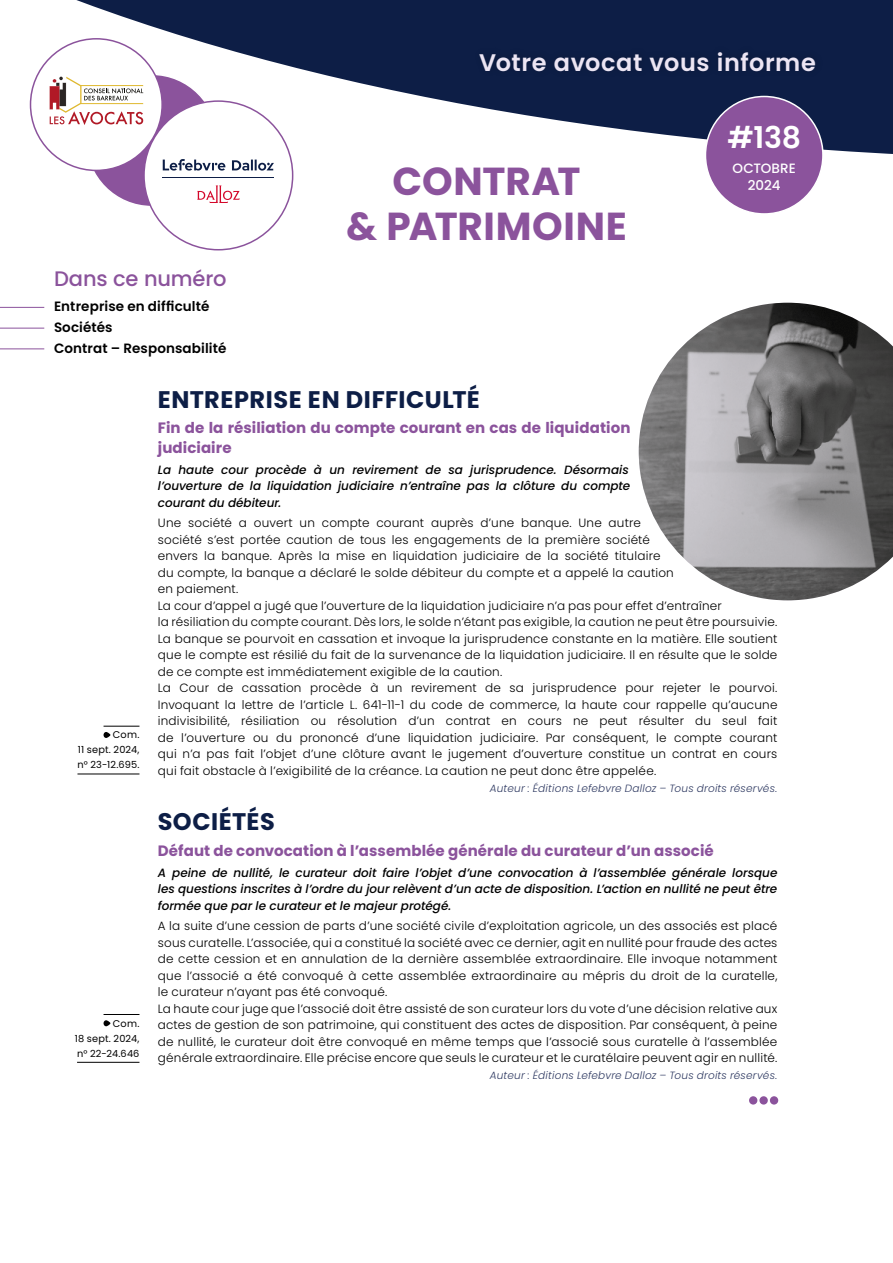
<style>
.page{position:relative;width:893px;height:1263px;background:#fff}
.page>*{position:absolute;margin:0;border:0;box-sizing:border-box;transform-origin:0 0}
.t1{font:700 39px/45px "Poppins";letter-spacing:.01em;color:#8b539c;text-align:center}
.t2{font:600 30px "Poppins";color:#fff}
.t3{font:700 24px "Poppins";letter-spacing:.02em;color:#0d1e46}
.t4{font:600 24px "Poppins";letter-spacing:.025em;color:#ece5f3}
.t5{font:500 21px "Poppins";letter-spacing:-.01em;color:#8b539c}
.t6{font:700 15px/19.5px "Poppins";letter-spacing:.005em;color:#8b539c}
.t7{font:600 13.5px/20.7px "Poppins";letter-spacing:.01em;color:#000}
.t8{font:500 13.5px/16.5px "Poppins";color:#fff;text-align:center}
.t9{font:300 12px/16.5px "Poppins";letter-spacing:.015em;color:#000}
.t10{font:italic 500 12px/16.5px "Poppins";color:#000}
.t11{font:italic 300 10.5px "Poppins";letter-spacing:.02em;color:#2f3a62}
.t12{font:9.75px/15px "Poppins";letter-spacing:.015em;color:#000;text-align:justify}
</style>
<div class="page">
<svg style="left:29px;top:0;width:864px;height:160px;fill:#0d1e46"></svg>
<div style="left:472px;top:43px;width:352px;height:36px;background:#0c1d44"></div>
<div style="left:705px;top:96px;width:118px;height:118px;background:#8b539c;border-radius:50%"></div>
<div style="left:705px;top:96px;width:119px;height:119px;border:2px solid #fff;border-radius:50%"></div>
<div style="left:749px;top:1096px;width:8px;height:8px;background:#8b539c;border-radius:50%"></div>
<div style="left:759px;top:1096px;width:9px;height:8px;background:#8b539c;border-radius:50%"></div>
<div style="left:770px;top:1096px;width:8px;height:8px;background:#8b539c;border-radius:50%"></div>
<hr style="left:0;top:307px;width:44px;height:1px;background:#8b539c">
<hr style="left:0;top:328px;width:44px;height:1px;background:#8b539c">
<hr style="left:0;top:349px;width:44px;height:1px;background:#8b539c">
<hr style="left:104px;top:726px;width:35px;height:1px;background:#000">
<hr style="left:77px;top:774px;width:62px;height:1px;background:#000">
<svg style="left:104px;top:732px;width:6px;height:6px"></svg>
<hr style="left:104px;top:1014px;width:35px;height:1px;background:#000">
<hr style="left:77px;top:1062px;width:62px;height:1px;background:#000">
<svg style="left:104px;top:1020px;width:6px;height:6px"></svg>
<div style="left:86px;top:74px;width:132px;height:133px;background:#8b539c;border-radius:50%"></div>
<div style="left:144px;top:101px;width:149px;height:149px;background:#fff;border-radius:50%"></div>
<svg style="left:197px;top:185px;width:43px;height:18px"></svg>
<svg style="left:163px;top:159px;width:111px;height:12px"></svg>
<hr style="left:163px;top:178px;width:111px;height:1px;background:#0d1e46">
<div style="left:31px;top:39px;width:131px;height:131px;background:#fff;border-radius:50%"></div>
<svg style="left:49px;top:77px;width:94px;height:48px"></svg>
<img style="left:639px;top:303px;width:254px;height:297px">
<h3 class="t4" style="left:479px;top:48px;width:338px">Votre avocat vous informe</h3>
<h3 class="t5" style="left:54px;top:267px;width:174px">Dans ce numéro</h3>
<p class="t7" style="left:54px;top:296px;width:174px">Entreprise en difficulté<br>Sociétés<br>Contrat – Responsabilité</p>
<h1 class="t1" style="left:346px;top:159px;width:282px">CONTRAT<br>&amp; PATRIMOINE</h1>
<h2 class="t2" style="left:727px;top:121px;width:75px">#138</h2>
<p class="t8" style="left:733px;top:160px;width:65px">OCTOBRE<br>2024</p>
<p class="t12" style="left:77px;top:727px;width:63px;text-indent:35px">Com.<br>11 sept. 2024, n° 23-12.695.</p>
<p class="t12" style="left:75px;top:1016px;width:66px;text-indent:38px">Com.<br>18 sept. 2024, n° 22-24.646</p>
<h3 class="t3" style="left:158px;top:385px;width:323px">ENTREPRISE EN DIFFICULTÉ</h3>
<p class="t6" style="left:158px;top:418px;width:474px">Fin de la résiliation du compte courant en cas de liquidation judiciaire</p>
<p class="t10" style="left:158px;top:461px;width:474px">La haute cour procède à un revirement de sa jurisprudence. Désormais l’ouverture de la liquidation judiciaire n’entraîne pas la clôture du compte courant du débiteur.</p>
<p class="t9" style="left:158px;top:515px;width:621px">Une société a ouvert un compte courant auprès d’une banque. Une autre<br>société s’est portée caution de tous les engagements de la première société<br>envers la banque. Après la mise en liquidation judiciaire de la société titulaire<br>du compte, la banque a déclaré le solde débiteur du compte et a appelé la caution<br>en paiement.<br>La cour d’appel a jugé que l’ouverture de la liquidation judiciaire n’a pas pour effet d’entraîner<br>la résiliation du compte courant. Dès lors, le solde n’étant pas exigible, la caution ne peut être poursuivie.<br>La banque se pourvoit en cassation et invoque la jurisprudence constante en la matière. Elle soutient que le compte est résilié du fait de la survenance de la liquidation judiciaire. Il en résulte que le solde de ce compte est immédiatement exigible de la caution.<br>La Cour de cassation procède à un revirement de sa jurisprudence pour rejeter le pourvoi.<br>Invoquant la lettre de l’article L. 641-11-1 du code de commerce, la haute cour rappelle qu’aucune indivisibilité, résiliation ou résolution d’un contrat en cours ne peut résulter du seul fait de l’ouverture ou du prononcé d’une liquidation judiciaire. Par conséquent, le compte courant qui n’a pas fait l’objet d’une clôture avant le jugement d’ouverture constitue un contrat en cours qui fait obstacle à l’exigibilité de la créance. La caution ne peut donc être appelée.</p>
<p class="t11" style="left:490px;top:782px;width:289px">Auteur : Éditions Lefebvre Dalloz – Tous droits réservés.</p>
<h3 class="t3" style="left:158px;top:808px;width:118px">SOCIÉTÉS</h3>
<p class="t6" style="left:158px;top:841px;width:557px">Défaut de convocation à l’assemblée générale du curateur d’un associé</p>
<p class="t10" style="left:158px;top:864px;width:621px;text-align:justify">A peine de nullité, le curateur doit faire l’objet d’une convocation à l’assemblée générale lorsque les questions inscrites à l’ordre du jour relèvent d’un acte de disposition. L’action en nullité ne peut être formée que par le curateur et le majeur protégé.</p>
<p class="t9" style="left:158px;top:918px;width:621px">A la suite d’une cession de parts d’une société civile d’exploitation agricole, un des associés est placé sous curatelle. L’associée, qui a constitué la société avec ce dernier, agit en nullité pour fraude des actes de cette cession et en annulation de la dernière assemblée extraordinaire. Elle invoque notamment que l’associé a été convoqué à cette assemblée extraordinaire au mépris du droit de la curatelle, le curateur n’ayant pas été convoqué.<br>La haute cour juge que l’associé doit être assisté de son curateur lors du vote d’une décision relative aux actes de gestion de son patrimoine, qui constituent des actes de disposition. Par conséquent, à peine de nullité, le curateur doit être convoqué en même temps que l’associé sous curatelle à l’assemblée générale extraordinaire. Elle précise encore que seuls le curateur et le curatélaire peuvent agir en nullité.</p>
<p class="t11" style="left:490px;top:1069px;width:289px">Auteur : Éditions Lefebvre Dalloz – Tous droits réservés.</p>
</div>
